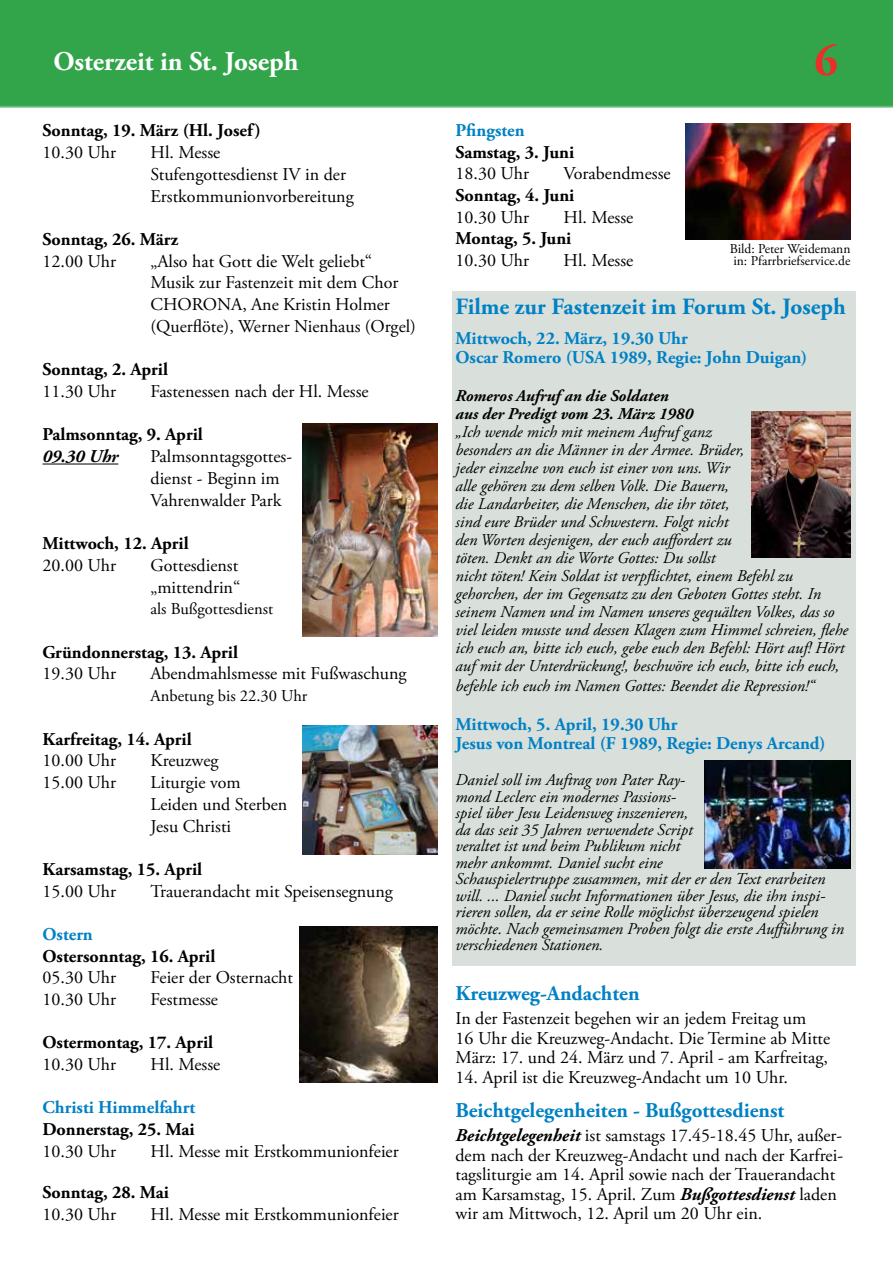
<style>
.page{position:relative;width:893px;height:1263px;background:#fff}
.page>*{position:absolute;margin:0;border:0;box-sizing:border-box;transform-origin:0 0}
.t1{font:700 45px "Adobe Garamond Pro";color:#eb2e28}
.t2{font:700 27px "Adobe Garamond Pro";color:#fff}
.t3{font:700 23.25px "Adobe Garamond Pro";color:#0081c4}
.t4{font:700 21px "Adobe Garamond Pro";color:#0081c4}
.t5{font:18px/21.8px "Adobe Garamond Pro";color:#000}
.t6{font:700 18px "Adobe Garamond Pro";color:#000}
.t7{font:700 18px/19.5px "Adobe Garamond Pro";color:#0081c4}
.t8{font:italic 700 18px "Adobe Garamond Pro";color:#000}
.t9{font:italic 16.5px/18px "Adobe Garamond Pro";color:#000}
.t10{font:italic 700 16.5px/18px "Adobe Garamond Pro";color:#000}
.t11{font:16.5px "Adobe Garamond Pro";color:#000}
.t12{font:13.5px/12px "Adobe Garamond Pro";color:#000}
.s1{font-weight:700;font-style:italic}
</style>
<div class="page">
<div style="left:452px;top:292px;width:404px;height:674px;background:#d9e0dc"></div>
<div style="left:0;top:0;width:893px;height:108px;background:#32a54b"></div>
<hr style="left:43px;top:464px;width:75px;height:1px;background:#000">
<img style="left:303px;top:423px;width:134px;height:214px">
<img style="left:303px;top:726px;width:134px;height:128px">
<img style="left:299px;top:926px;width:138px;height:157px">
<img style="left:685px;top:123px;width:165px;height:117px">
<img style="left:752px;top:411px;width:98px;height:146px">
<img style="left:705px;top:760px;width:145px;height:108px">
<h2 class="t2" style="left:53px;top:46px;width:247px">Osterzeit in St. Joseph</h2>
<h1 class="t1" style="left:815px;top:34px;width:25px">6</h1>
<p class="t6" style="left:43px;top:120px;width:220px">Sonntag, 19. März (Hl. Josef)</p>
<p class="t5" style="left:43px;top:142px;width:75px">10.30 Uhr</p>
<p class="t5" style="left:151px;top:142px;width:205px">Hl. Messe<br>Stufengottesdienst IV in der<br>Erstkommunionvorbereitung</p>
<p class="t6" style="left:43px;top:229px;width:137px">Sonntag, 26. März</p>
<p class="t5" style="left:43px;top:251px;width:75px">12.00 Uhr</p>
<p class="t5" style="left:151px;top:251px;width:267px">„Also hat Gott die Welt geliebt“ Musik zur Fastenzeit mit dem Chor CHORONA, Ane Kristin Holmer (Querflöte), Werner Nienhaus (Orgel)</p>
<p class="t6" style="left:43px;top:359px;width:127px">Sonntag, 2. April</p>
<p class="t5" style="left:43px;top:381px;width:75px">11.30 Uhr</p>
<p class="t5" style="left:151px;top:381px;width:220px">Fastenessen nach der Hl. Messe</p>
<p class="t6" style="left:43px;top:424px;width:162px">Palmsonntag, 9. April</p>
<p class="t8" style="left:43px;top:446px;width:77px">09.30 Uhr</p>
<p class="t5" style="left:151px;top:446px;width:143px">Palmsonntagsgottes&shy;dienst - Beginn im<br>Vahrenwalder Park</p>
<p class="t6" style="left:43px;top:533px;width:148px">Mittwoch, 12. April</p>
<p class="t5" style="left:43px;top:555px;width:75px">20.00 Uhr</p>
<p class="t5" style="left:151px;top:555px;width:91px">Gottesdienst „mittendrin“</p>
<p class="t11" style="left:151px;top:599px;width:124px">als Bußgottesdienst</p>
<p class="t6" style="left:43px;top:641px;width:197px">Gründonnerstag, 13. April</p>
<p class="t5" style="left:43px;top:663px;width:75px">19.30 Uhr</p>
<p class="t5" style="left:151px;top:663px;width:258px">Abendmahlsmesse mit Fußwaschung</p>
<p class="t11" style="left:151px;top:686px;width:158px">Anbetung bis 22.30 Uhr</p>
<p class="t6" style="left:43px;top:728px;width:151px">Karfreitag, 14. April</p>
<p class="t5" style="left:43px;top:750px;width:75px">10.00 Uhr</p>
<p class="t5" style="left:151px;top:750px;width:70px">Kreuzweg</p>
<p class="t5" style="left:43px;top:772px;width:75px">15.00 Uhr</p>
<p class="t5" style="left:151px;top:772px;width:138px">Liturgie vom<br>Leiden und Sterben<br>Jesu Christi</p>
<p class="t6" style="left:43px;top:859px;width:161px">Karsamstag, 15. April</p>
<p class="t5" style="left:43px;top:881px;width:75px">15.00 Uhr</p>
<p class="t5" style="left:151px;top:881px;width:244px">Trauerandacht mit Speisensegnung</p>
<p class="t7" style="left:43px;top:925px;width:52px">Ostern</p>
<p class="t6" style="left:43px;top:945px;width:174px">Ostersonntag, 16. April</p>
<p class="t5" style="left:43px;top:967px;width:75px">05.30 Uhr</p>
<p class="t5" style="left:151px;top:967px;width:144px">Feier der Osternacht</p>
<p class="t5" style="left:43px;top:989px;width:75px">10.30 Uhr</p>
<p class="t5" style="left:151px;top:989px;width:69px">Festmesse</p>
<p class="t6" style="left:43px;top:1032px;width:172px">Ostermontag, 17. April</p>
<p class="t5" style="left:43px;top:1054px;width:75px">10.30 Uhr</p>
<p class="t5" style="left:151px;top:1054px;width:71px">Hl. Messe</p>
<p class="t7" style="left:43px;top:1098px;width:154px">Christi Himmelfahrt</p>
<p class="t6" style="left:43px;top:1119px;width:154px">Donnerstag, 25. Mai</p>
<p class="t5" style="left:43px;top:1141px;width:75px">10.30 Uhr</p>
<p class="t5" style="left:151px;top:1141px;width:250px">Hl. Messe mit Erstkommunionfeier</p>
<p class="t6" style="left:43px;top:1182px;width:128px">Sonntag, 28. Mai</p>
<p class="t5" style="left:43px;top:1204px;width:75px">10.30 Uhr</p>
<p class="t5" style="left:151px;top:1204px;width:250px">Hl. Messe mit Erstkommunionfeier</p>
<p class="t7" style="left:455px;top:121px;width:71px">Pfingsten</p>
<p class="t6" style="left:455px;top:142px;width:120px">Samstag, 3. Juni</p>
<p class="t5" style="left:455px;top:164px;width:75px">18.30 Uhr</p>
<p class="t5" style="left:563px;top:164px;width:109px">Vorabendmesse</p>
<p class="t6" style="left:455px;top:185px;width:120px">Sonntag, 4. Juni</p>
<p class="t5" style="left:455px;top:207px;width:75px">10.30 Uhr</p>
<p class="t5" style="left:563px;top:207px;width:71px">Hl. Messe</p>
<p class="t6" style="left:455px;top:228px;width:117px">Montag, 5. Juni</p>
<p class="t5" style="left:455px;top:250px;width:75px">10.30 Uhr</p>
<p class="t5" style="left:563px;top:250px;width:71px">Hl. Messe</p>
<h3 class="t3" style="left:455px;top:293px;width:392px">Filme zur Fastenzeit im Forum St. Joseph</h3>
<p class="t7" style="left:455px;top:329px;width:353px">Mittwoch, 22. März, 19.30 Uhr<br>Oscar Romero (USA 1989, Regie: John Duigan)</p>
<p class="t10" style="left:455px;top:387px;width:239px">Romeros Aufruf an die Soldaten aus der Predigt vom 23. März 1980</p>
<p class="t9" style="left:455px;top:423px;width:394px">„Ich wende mich mit meinem Aufruf ganz<br>besonders an die Männer in der Armee. Brüder,<br>jeder einzelne von euch ist einer von uns. Wir<br>alle gehören zu dem selben Volk. Die Bauern,<br>die Landarbeiter, die Menschen, die ihr tötet,<br>sind eure Brüder und Schwestern. Folgt nicht<br>den Worten desjenigen, der euch auffordert zu<br>töten. Denkt an die Worte Gottes: Du sollst<br>nicht töten! Kein Soldat ist verpflichtet, einem Befehl zu gehorchen, der im Gegensatz zu den Geboten Gottes steht. In seinem Namen und im Namen unseres gequälten Volkes, das so viel leiden musste und dessen Klagen zum Himmel schreien, flehe ich euch an, bitte ich euch, gebe euch den Befehl: Hört auf! Hört auf mit der Unterdrückung!, beschwöre ich euch, bitte ich euch,</p>
<p class="t9" style="left:455px;top:677px;width:361px">befehle ich euch im Namen Gottes: Beendet die Repression!“</p>
<p class="t7" style="left:455px;top:714px;width:372px">Mittwoch, 5. April, 19.30 Uhr<br>Jesus von Montreal (F 1989, Regie: Denys Arcand)</p>
<p class="t9" style="left:455px;top:772px;width:390px;line-height:16.5px">Daniel soll im Auftrag von Pater Ray-<br>mond Leclerc ein modernes Passions-<br>spiel über Jesu Leidensweg inszenieren,<br>da das seit 35 Jahren verwendete Script<br>veraltet ist und beim Publikum nicht<br>mehr ankommt. Daniel sucht eine<br>Schauspielertruppe zusammen, mit der er den Text erarbeiten will. ... Daniel sucht Informationen über Jesus, die ihn inspi&shy;rieren sollen, da er seine Rolle möglichst überzeugend spielen möchte. Nach gemeinsamen Proben folgt die erste Aufführung in verschiedenen Stationen.</p>
<p class="t4" style="left:455px;top:981px;width:186px">Kreuzweg-Andachten</p>
<p class="t5" style="left:455px;top:1010px;width:376px;line-height:19.5px">In der Fastenzeit begehen wir an jedem Freitag um<br>16 Uhr die Kreuzweg-Andacht. Die Termine ab Mitte<br>März: 17. und 24. März und 7. April - am Karfreitag,</p>
<p class="t5" style="left:455px;top:1067px;width:334px">14. April ist die Kreuzweg-Andacht um 10 Uhr.</p>
<p class="t4" style="left:455px;top:1098px;width:330px">Beichtgelegenheiten - Bußgottesdienst</p>
<p class="t5" style="left:455px;top:1126px;width:389px;line-height:19.5px"><span class="s1">Beichtgelegenheit</span> ist samstags 17.45-18.45 Uhr, außer&shy;dem nach der Kreuzweg-Andacht und nach der Karfrei&shy;tagsliturgie am 14. April sowie nach der Trauerandacht am Karsamstag, 15. April. Zum <span class="s1">Bußgottesdienst</span> laden wir am Mittwoch, 12. April um 20 Uhr ein.</p>
<p class="t12" style="left:730px;top:243px;width:122px">Bild: Peter Weidemann in: Pfarrbriefservice.de</p>
</div>
